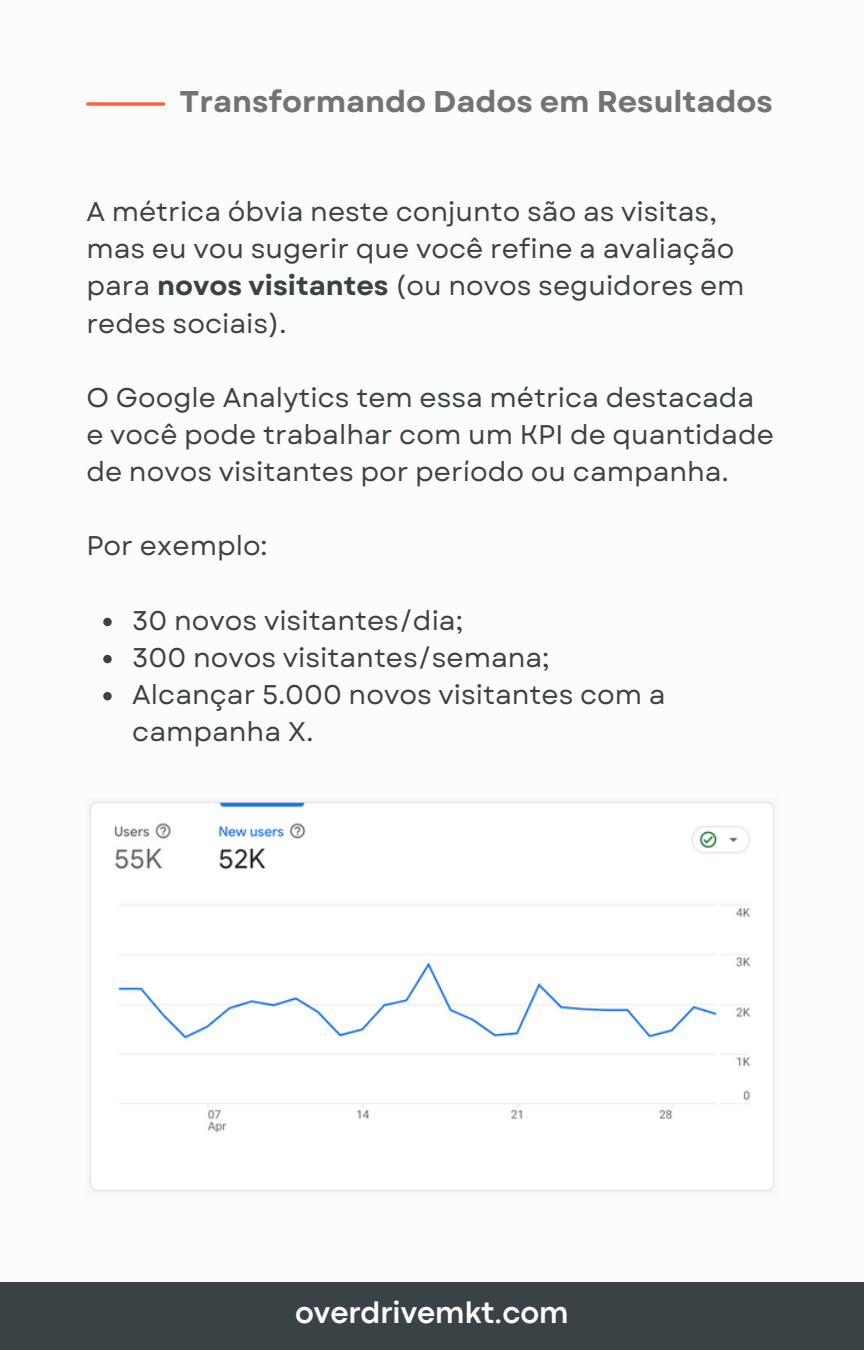
<style>
.page{position:relative;width:864px;height:1350px;background:#fff}
.page>*{position:absolute;margin:0;border:0;box-sizing:border-box;transform-origin:0 0}
.t1{font:700 31.5px "Codec Pro";color:#fcfcfc}
.t2{font:700 29.93px "Garet";color:#737373}
.t3{font:27px/37.1px "Garet";color:#3b4246}
.s1{font-weight:700}
</style>
<div class="page">
<svg style="left:86px;top:102px;width:79px;height:4px"></svg>
<div style="left:0;top:1282px;width:864px;height:68px;background:#3b4246"></div>
<svg style="left:103px;top:618px;width:9px;height:8px"></svg>
<svg style="left:103px;top:655px;width:9px;height:8px"></svg>
<svg style="left:103px;top:692px;width:9px;height:8px"></svg>
<img style="left:89px;top:801px;width:686px;height:391px">
<p class="t2" style="left:180px;top:80px;width:595px">Transformando Dados em Resultados</p>
<h1 class="t3" style="left:86px;top:193px;width:660px">A métrica óbvia neste conjunto são as visitas, mas eu vou sugerir que você refine a avaliação para <span class="s1">novos visitantes</span> (ou novos seguidores em redes sociais).</h1>
<p class="t3" style="left:86px;top:379px;width:689px">O Google Analytics tem essa métrica destacada e você pode trabalhar com um KPI de quantidade de novos visitantes por período ou campanha.</p>
<p class="t3" style="left:86px;top:527px;width:183px">Por exemplo:</p>
<p class="t3" style="left:132px;top:602px;width:332px">30 novos visitantes/dia;</p>
<p class="t3" style="left:132px;top:639px;width:419px">300 novos visitantes/semana;</p>
<p class="t3" style="left:132px;top:676px;width:535px">Alcançar 5.000 novos visitantes com a campanha X.</p>
<h1 class="t1" style="left:295px;top:1301px;width:275px">overdrivemkt.com</h1>
</div>
